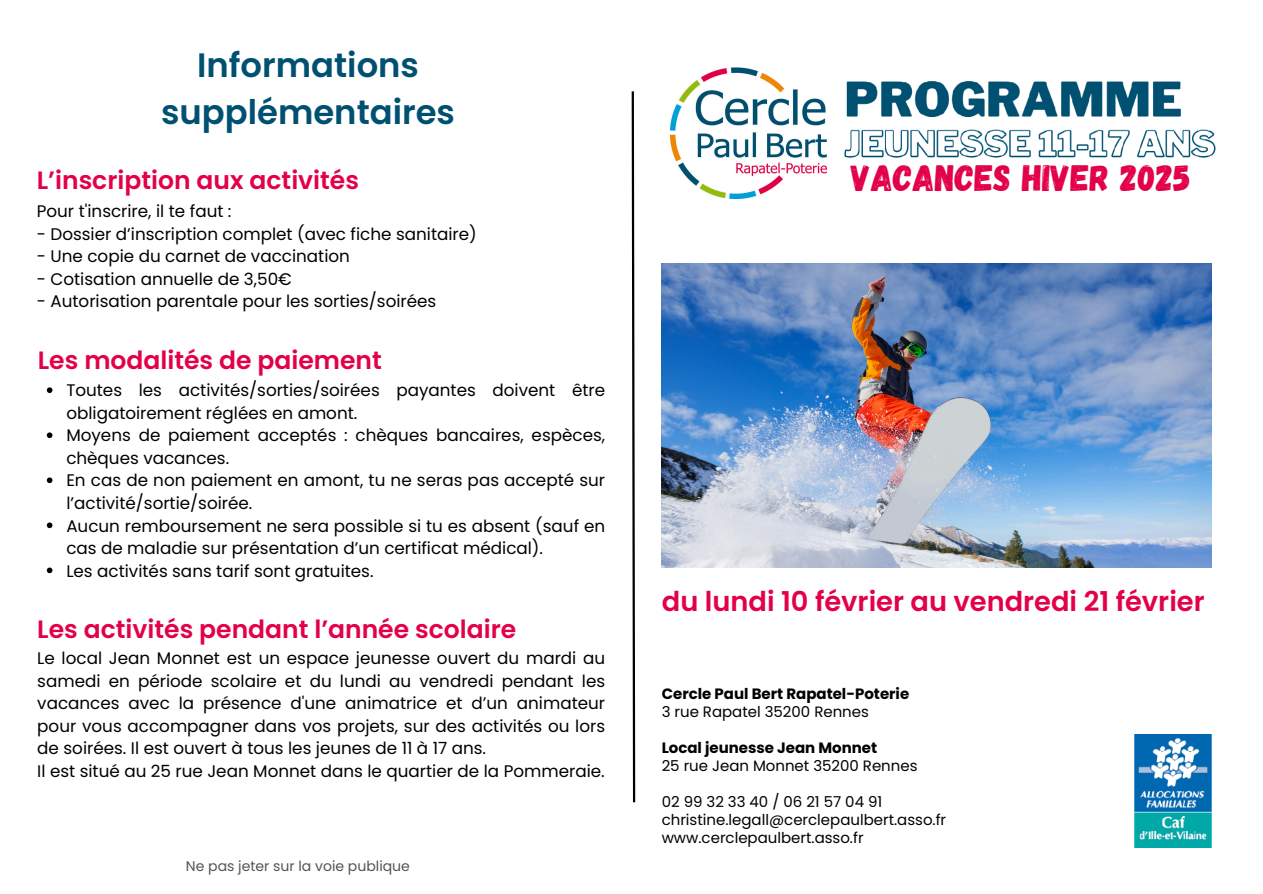
<style>
.page{position:relative;width:1263px;height:894px;background:#fff}
.page>*{position:absolute;margin:0;border:0;box-sizing:border-box;transform-origin:0 0}
.t1{font:36.6px "Gagalin";color:#e30048}
.t2{font:600 33.75px/47.2px "Poppins";color:#005071;text-align:center}
.t3{font:600 27.3px "Poppins";color:#e30048}
.t4{font:600 25.05px "Poppins";color:#e30048}
.t5{font:16.8px/22.5px "Poppins";color:#000}
.t6{font:15px "Poppins";color:#000}
.t7{font:700 15px "Poppins";color:#000}
.t8{font:14.1px "Poppins";color:#545454}
</style>
<div class="page">
<svg style="left:631px;top:91px;width:5px;height:712px"></svg>
<img style="left:844px;top:81px;width:372px;height:77px">
<img style="left:662px;top:263px;width:550px;height:304px">
<img style="left:1134px;top:734px;width:78px;height:113px">
<img style="left:671px;top:68px;width:155px;height:130px">
<svg style="left:47px;top:387px;width:5px;height:6px"></svg>
<svg style="left:47px;top:432px;width:5px;height:6px"></svg>
<svg style="left:47px;top:477px;width:5px;height:6px"></svg>
<svg style="left:47px;top:522px;width:5px;height:6px"></svg>
<svg style="left:47px;top:567px;width:5px;height:6px"></svg>
<h4 class="t2" style="left:161px;top:41px;width:295px">Informations supplémentaires</h4>
<p class="t4" style="left:37px;top:163px;width:324px">L’inscription aux activités</p>
<p class="t5" style="left:37px;top:200px;width:196px">Pour t'inscrire, il te faut :</p>
<p class="t5" style="left:37px;top:222px;width:441px">- Dossier d’inscription complet (avec fiche sanitaire)</p>
<p class="t5" style="left:37px;top:245px;width:315px">- Une copie du carnet de vaccination</p>
<p class="t5" style="left:37px;top:267px;width:257px">- Cotisation annuelle de 3,50€</p>
<p class="t5" style="left:37px;top:290px;width:401px">- Autorisation parentale pour les sorties/soirées</p>
<p class="t4" style="left:38px;top:342px;width:346px">Les modalités de paiement</p>
<p class="t5" style="left:66px;top:379px;width:540px">Toutes les activités/sorties/soirées payantes doivent être obligatoirement réglées en amont.</p>
<h1 class="t5" style="left:66px;top:424px;width:540px">Moyens de paiement acceptés : chèques bancaires, espèces, chèques vacances.</h1>
<p class="t5" style="left:66px;top:469px;width:540px">En cas de non paiement en amont, tu ne seras pas accepté sur l’activité/sortie/soirée.</p>
<h3 class="t5" style="left:66px;top:514px;width:540px">Aucun remboursement ne sera possible si tu es absent (sauf en cas de maladie sur présentation d’un certificat médical).</h3>
<p class="t5" style="left:66px;top:559px;width:309px">Les activités sans tarif sont gratuites.</p>
<p class="t4" style="left:37px;top:611px;width:480px">Les activités pendant l’année scolaire</p>
<p class="t5" style="left:37px;top:646px;width:569px">Le local Jean Monnet est un espace jeunesse ouvert du mardi au samedi en période scolaire et du lundi au vendredi pendant les vacances avec la présence d'une animatrice et d’un animateur pour vous accompagner dans vos projets, sur des activités ou lors de soirées. Il est ouvert à tous les jeunes de 11 à 17 ans.<br>Il est situé au 25 rue Jean Monnet dans le quartier de la Pommeraie.</p>
<p class="t8" style="left:186px;top:856px;width:226px">Ne pas jeter sur la voie publique</p>
<p class="t1" style="left:851px;top:155px;width:342px">VACANCES HIVER 2025</p>
<h2 class="t3" style="left:662px;top:582px;width:544px">du lundi 10 février au vendredi 21 février</h2>
<h3 class="t7" style="left:662px;top:683px;width:249px">Cercle Paul Bert Rapatel-Poterie</h3>
<h4 class="t6" style="left:662px;top:701px;width:209px">3 rue Rapatel 35200 Rennes</h4>
<p class="t7" style="left:662px;top:737px;width:217px">Local jeunesse Jean Monnet</p>
<p class="t6" style="left:662px;top:755px;width:257px">25 rue Jean Monnet 35200 Rennes</p>
<p class="t6" style="left:662px;top:791px;width:222px">02 99 32 33 40 / 06 21 57 04 91</p>
<p class="t6" style="left:662px;top:809px;width:286px">christine.legall@cerclepaulbert.asso.fr</p>
<h3 class="t6" style="left:662px;top:827px;width:203px">www.cerclepaulbert.asso.fr</h3>
</div>
